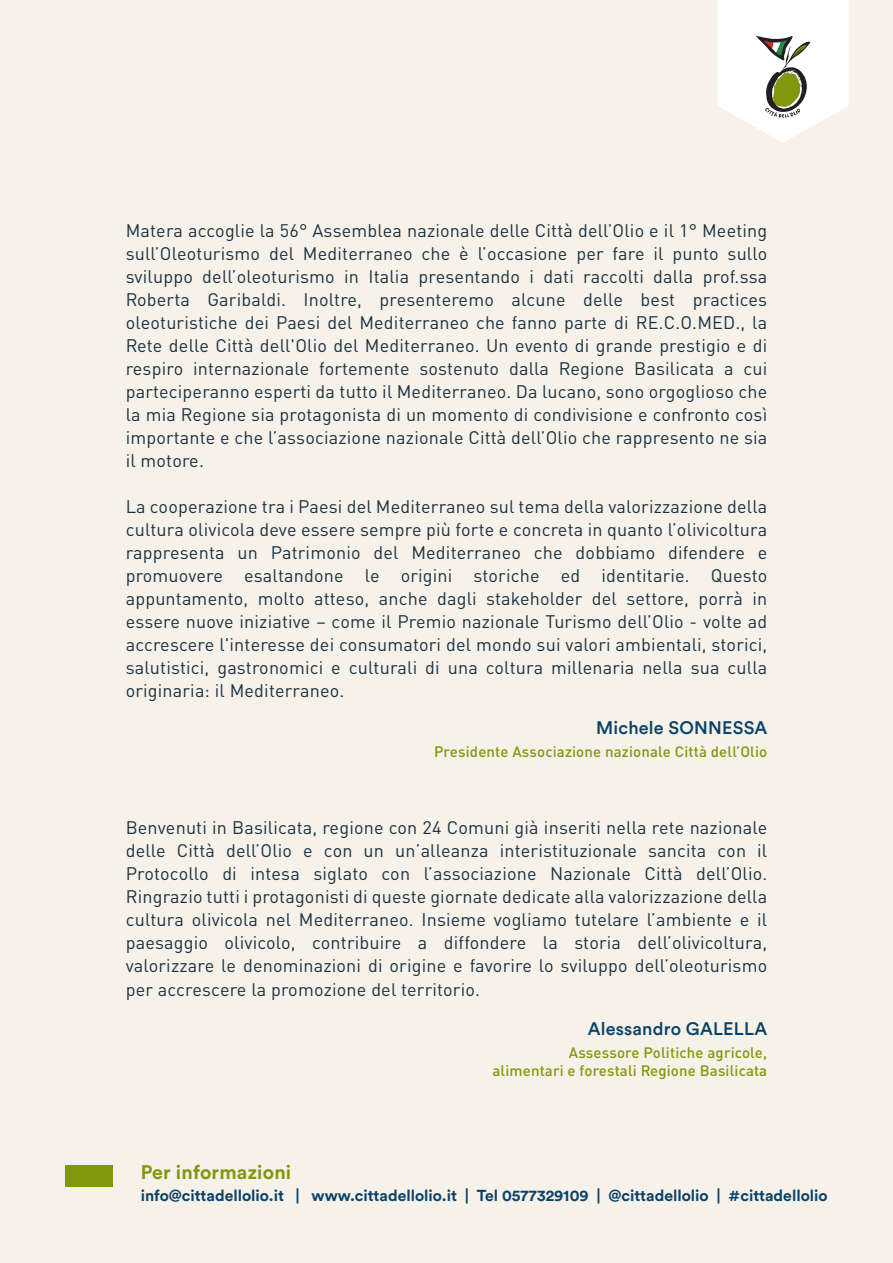
<style>
.page{position:relative;width:893px;height:1263px;background:#f6f1e9}
.page>*{position:absolute;margin:0;border:0;box-sizing:border-box;transform-origin:0 0}
.t1{font:700 19.5px "Circular Std";letter-spacing:.01em;color:#81980d}
.t2{font:18px/23.1px "DIN Pro";letter-spacing:.01em;color:#1c323f;text-align:justify}
.t3{font:500 18px "Circular Std";letter-spacing:.01em;color:#094269}
.t4{font:700 15.75px "Circular Std";color:#094269}
.t5{font:500 15px/18px "DIN Pro";letter-spacing:.01em;color:#81980d;text-align:right}
</style>
<div class="page">
<svg style="left:717px;top:0;width:131px;height:143px;background:#ecece6"></svg>
<div style="left:65px;top:1165px;width:47px;height:22px;background:#81980d"></div>
<p class="t2" style="left:126px;top:217px;width:643px">Matera accoglie la 56° Assemblea nazionale delle Città dell’Olio e il 1° Meeting sull’Oleoturismo del Mediterraneo che è l’occasione per fare il punto sullo sviluppo dell’oleoturismo in Italia presentando i dati raccolti dalla prof.ssa Roberta Garibaldi. Inoltre, presenteremo alcune delle best practices oleoturistiche dei Paesi del Mediterraneo che fanno parte di RE.C.O.MED., la Rete delle Città dell'Olio del Mediterraneo. Un evento di grande prestigio e di respiro internazionale fortemente sostenuto dalla Regione Basilicata a cui parteciperanno esperti da tutto il Mediterraneo. Da lucano, sono orgoglioso che la mia Regione sia protagonista di un momento di condivisione e confronto così importante e che l’associazione nazionale Città dell’Olio che rappresento ne sia il motore.</p>
<p class="t2" style="left:126px;top:493px;width:643px">La cooperazione tra i Paesi del Mediterraneo sul tema della valorizzazione della cultura olivicola deve essere sempre più forte e concreta in quanto l’olivicoltura rappresenta un Patrimonio del Mediterraneo che dobbiamo difendere e promuovere esaltandone le origini storiche ed identitarie. Questo appuntamento, molto atteso, anche dagli stakeholder del settore, porrà in essere nuove iniziative – come il Premio nazionale Turismo dell’Olio - volte ad accrescere l'interesse dei consumatori del mondo sui valori ambientali, storici, salutistici, gastronomici e culturali di una coltura millenaria nella sua culla originaria: il Mediterraneo.</p>
<p class="t3" style="left:596px;top:717px;width:173px">Michele SONNESSA</p>
<p class="t5" style="left:434px;top:741px;width:335px">Presidente Associazione nazionale Città dell’Olio</p>
<p class="t2" style="left:126px;top:814px;width:643px">Benvenuti in Basilicata, regione con 24 Comuni già inseriti nella rete nazionale delle Città dell’Olio e con un un’alleanza interistituzionale sancita con il Protocollo di intesa siglato con l’associazione Nazionale Città dell’Olio.<br>Ringrazio tutti i protagonisti di queste giornate dedicate alla valorizzazione della cultura olivicola nel Mediterraneo. Insieme vogliamo tutelare l’ambiente e il paesaggio olivicolo, contribuire a diffondere la storia dell’olivicoltura, valorizzare le denominazioni di origine e favorire lo sviluppo dell’oleoturismo per accrescere la promozione del territorio.</p>
<p class="t3" style="left:588px;top:1017px;width:181px">Alessandro GALELLA</p>
<p class="t5" style="left:492px;top:1042px;width:276px">Assessore Politiche agricole,<br>alimentari e forestali Regione Basilicata</p>
<p class="t1" style="left:141px;top:1160px;width:152px">Per informazioni</p>
<p class="t4" style="left:141px;top:1185px;width:688px">info@cittadellolio.it | www.cittadellolio.it | Tel 0577329109 | @cittadellolio | #cittadellolio</p>
</div>
